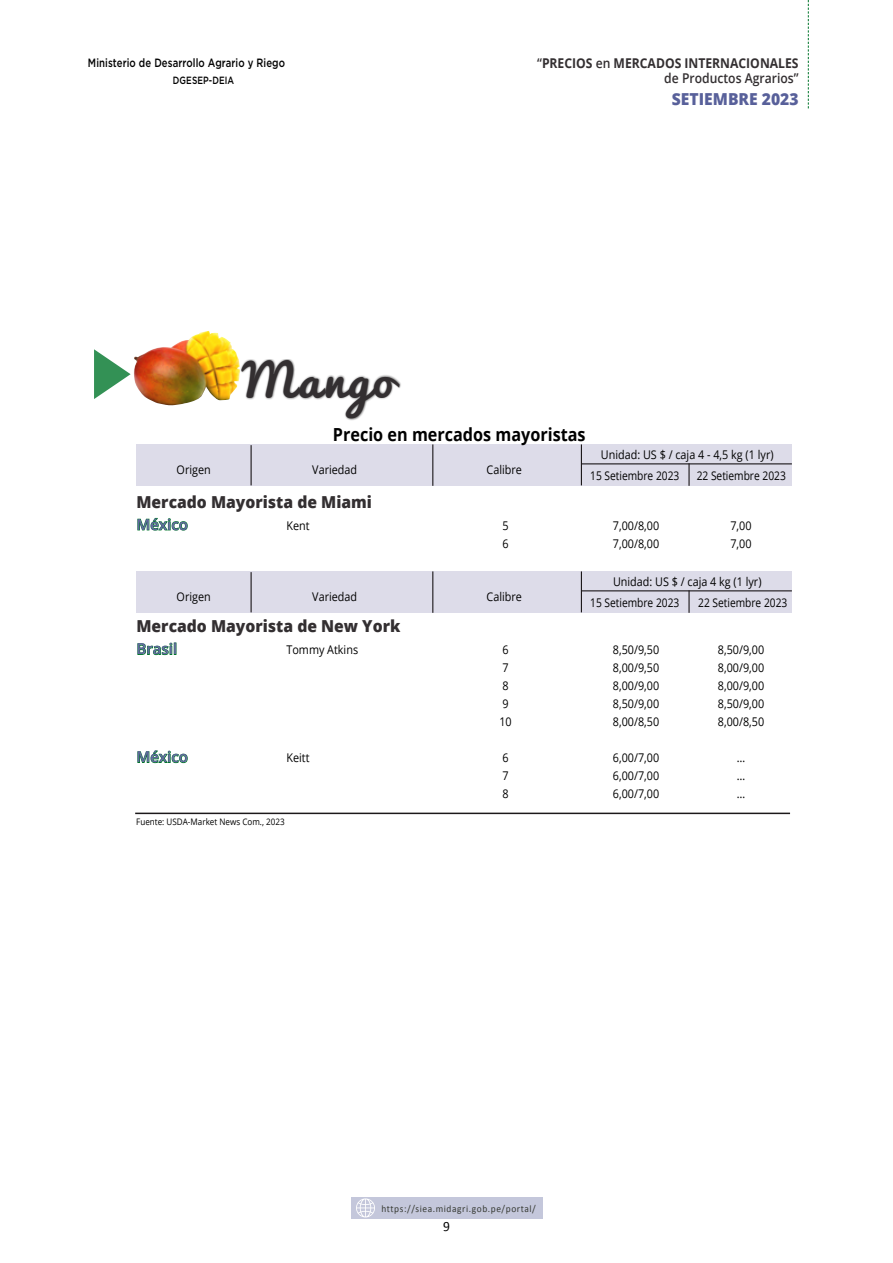
<style>
.page{position:relative;width:893px;height:1263px;background:#fff}
.page>*{position:absolute;margin:0;border:0;box-sizing:border-box;transform-origin:0 0}
.t1{font:45px "Pacifico";letter-spacing:.05em;color:#332f31;scale:1.1 1}
.t2{font:700 18px "Open Sans";color:#000;scale:.9 1}
.t3{font:800 16.5px "Open Sans";color:#332f31;scale:.95 1}
.t4{font:800 16.5px "Open Sans";color:#58609a;scale:.95 1}
.t5{font:600 15px "Open Sans";color:#60659e}
.t6{font:14.1px "Calibri";color:#000;scale:.95 1}
.t7{font:700 13.5px/15px "Open Sans";color:#332f31;text-align:right;scale:.9 1}
.t8{font:12px "Open Sans";color:#000;scale:.9 1}
.t9{font:12px "Open Sans";color:#000;scale:.85 1}
.t10{font:500 12px "Gotham";letter-spacing:.01em;color:#000;scale:.8 1}
.t11{font:500 10.5px "Gotham";letter-spacing:.01em;color:#000;scale:.8 1}
.t12{font:10.05px "Calibri";letter-spacing:.06em;color:#383b35;scale:.95 1}
.t13{font:9px "Open Sans";color:#000;scale:.9 1}
.s1{font-weight:600}
</style>
<div class="page">
<svg style="left:808px;top:0;width:1px;height:108px"></svg>
<div style="left:351px;top:1197px;width:191px;height:21px;background:#c4c7db"></div>
<svg style="left:356px;top:1198px;width:19px;height:19px"></svg>
<div style="left:136px;top:444px;width:656px;height:42px;background:#dddce9"></div>
<hr style="left:251px;top:445px;width:1px;height:40px;background:#1c181a">
<hr style="left:432px;top:444px;width:1px;height:42px;background:#1c181a">
<hr style="left:581px;top:444px;width:1px;height:41px;background:#1c181a">
<hr style="left:582px;top:463px;width:210px;height:1px;background:#1c181a">
<hr style="left:688px;top:463px;width:2px;height:23px;background:#1c181a">
<svg style="left:137px;top:517px;width:51px;height:14px"></svg>
<svg style="left:137px;top:642px;width:39px;height:13px"></svg>
<svg style="left:137px;top:750px;width:51px;height:14px"></svg>
<svg style="left:94px;top:349px;width:37px;height:50px"></svg>
<div style="left:240px;top:359px;width:162px;height:61px;background:#000;opacity:.6"></div>
<img style="left:134px;top:331px;width:106px;height:75px">
<div style="left:136px;top:571px;width:656px;height:42px;background:#dddce9"></div>
<hr style="left:251px;top:572px;width:1px;height:40px;background:#1c181a">
<hr style="left:432px;top:571px;width:1px;height:42px;background:#1c181a">
<hr style="left:581px;top:571px;width:1px;height:41px;background:#1c181a">
<hr style="left:582px;top:590px;width:210px;height:1px;background:#1c181a">
<hr style="left:688px;top:590px;width:2px;height:23px;background:#1c181a">
<hr style="left:135px;top:813px;width:655px;height:1px;background:#1c181a">
<p class="t10" style="left:88px;top:55px;width:248px">Ministerio de Desarrollo Agrario y Riego</p>
<p class="t11" style="left:173px;top:73px;width:78px">DGESEP-DEIA</p>
<p class="t7" style="left:537px;top:55px;width:292px"><span class="s1">“</span>PRECIOS <span class="s1">en</span> MERCADOS INTERNACIONALES <span class="s1">de Productos Agrarios”</span></p>
<h3 class="t4" style="left:672px;top:86px;width:135px">SETIEMBRE 2023</h3>
<h1 class="t1" style="left:243px;top:356px;width:139px">Mango</h1>
<h2 class="t2" style="left:333px;top:421px;width:282px">Precio en mercados mayoristas</h2>
<p class="t8" style="left:601px;top:447px;width:193px">Unidad: US $ / caja 4 - 4,5 kg (1 lyr)</p>
<p class="t8" style="left:177px;top:462px;width:39px">Origen</p>
<p class="t8" style="left:312px;top:462px;width:51px">Variedad</p>
<p class="t8" style="left:487px;top:462px;width:41px">Calibre</p>
<p class="t9" style="left:590px;top:468px;width:106px">15 Setiembre 2023</p>
<p class="t9" style="left:697px;top:468px;width:106px">22 Setiembre 2023</p>
<h3 class="t3" style="left:136px;top:489px;width:249px">Mercado Mayorista de Miami</h3>
<p class="t5" style="left:136px;top:514px;width:53px">México</p>
<p class="t8" style="left:286px;top:517px;width:27px">Kent</p>
<p class="t8" style="left:502px;top:517px;width:8px">5</p>
<p class="t8" style="left:613px;top:517px;width:53px">7,00/8,00</p>
<p class="t8" style="left:730px;top:517px;width:25px">7,00</p>
<p class="t8" style="left:502px;top:535px;width:8px">6</p>
<p class="t8" style="left:613px;top:535px;width:53px">7,00/8,00</p>
<p class="t8" style="left:730px;top:535px;width:25px">7,00</p>
<p class="t8" style="left:177px;top:589px;width:39px">Origen</p>
<p class="t8" style="left:312px;top:589px;width:51px">Variedad</p>
<p class="t8" style="left:487px;top:589px;width:41px">Calibre</p>
<p class="t8" style="left:613px;top:574px;width:167px">Unidad: US $ / caja 4 kg (1 lyr)</p>
<p class="t9" style="left:590px;top:595px;width:106px">15 Setiembre 2023</p>
<p class="t9" style="left:698px;top:595px;width:106px">22 Setiembre 2023</p>
<h3 class="t3" style="left:136px;top:614px;width:279px">Mercado Mayorista de New York</h3>
<p class="t5" style="left:136px;top:639px;width:42px">Brasil</p>
<p class="t8" style="left:286px;top:642px;width:81px">Tommy Atkins</p>
<p class="t8" style="left:502px;top:642px;width:8px">6</p>
<p class="t8" style="left:613px;top:642px;width:53px">8,50/9,50</p>
<p class="t8" style="left:718px;top:642px;width:53px">8,50/9,00</p>
<p class="t8" style="left:502px;top:660px;width:8px">7</p>
<p class="t8" style="left:613px;top:660px;width:53px">8,00/9,50</p>
<p class="t8" style="left:718px;top:660px;width:53px">8,00/9,00</p>
<p class="t8" style="left:502px;top:678px;width:8px">8</p>
<p class="t8" style="left:613px;top:678px;width:53px">8,00/9,00</p>
<p class="t8" style="left:718px;top:678px;width:53px">8,00/9,00</p>
<p class="t8" style="left:502px;top:696px;width:8px">9</p>
<p class="t8" style="left:613px;top:696px;width:53px">8,50/9,00</p>
<p class="t8" style="left:718px;top:696px;width:53px">8,50/9,00</p>
<p class="t8" style="left:499px;top:714px;width:15px">10</p>
<p class="t8" style="left:613px;top:714px;width:53px">8,00/8,50</p>
<p class="t8" style="left:718px;top:714px;width:53px">8,00/8,50</p>
<p class="t5" style="left:136px;top:747px;width:53px">México</p>
<p class="t8" style="left:286px;top:750px;width:27px">Keitt</p>
<p class="t8" style="left:502px;top:750px;width:8px">6</p>
<p class="t8" style="left:613px;top:750px;width:53px">6,00/7,00</p>
<p class="t8" style="left:737px;top:750px;width:11px">…</p>
<p class="t8" style="left:502px;top:768px;width:8px">7</p>
<p class="t8" style="left:613px;top:768px;width:53px">6,00/7,00</p>
<p class="t8" style="left:737px;top:768px;width:11px">…</p>
<p class="t8" style="left:502px;top:786px;width:8px">8</p>
<p class="t8" style="left:613px;top:786px;width:53px">6,00/7,00</p>
<p class="t8" style="left:737px;top:786px;width:11px">…</p>
<p class="t13" style="left:136px;top:816px;width:166px">Fuente: USDA-Market News Com., 2023</p>
<p class="t12" style="left:382px;top:1202px;width:164px">https://siea.midagri.gob.pe/portal/</p>
<p class="t6" style="left:443px;top:1217px;width:9px">9</p>
</div>
